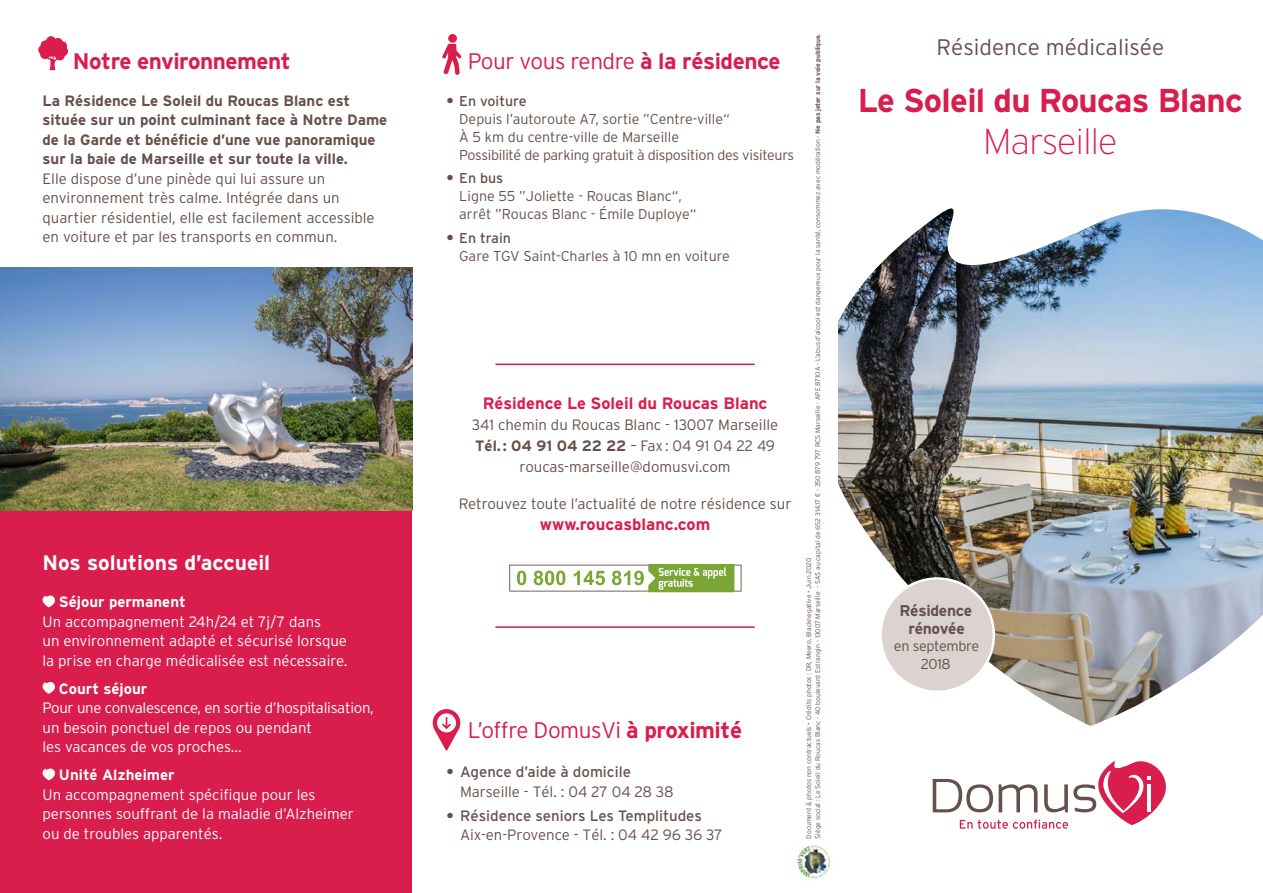
<style>
.page{position:relative;width:1263px;height:893px;background:#fff}
.page>*{position:absolute;margin:0;border:0;box-sizing:border-box;transform-origin:0 0}
.t1{font:200 36px "Interstate";letter-spacing:-.02em;color:#d91d4d}
.t2{font:700 33px "Interstate";letter-spacing:-.02em;color:#d91d4d}
.t3{font:300 22.5px "Interstate";letter-spacing:-.02em;color:#d91d4d}
.t4{font:300 22.5px "Interstate";color:#66504b}
.t5{font:700 22.5px "Interstate";letter-spacing:-.02em;color:#d91d4d}
.t6{font:700 21px "Interstate";color:#fff}
.t7{font:700 16.5px "Interstate";color:#d91d4d}
.t8{font:700 15.6px/17.4px "Interstate";letter-spacing:-.02em;color:#66504b;text-align:center}
.t9{font:300 15px/19.5px "Interstate";color:#66504b}
.t10{font:300 15px/19.5px "Interstate";color:#fff}
.t11{font:300 15px/19.5px "Interstate";letter-spacing:-.02em;color:#fff}
.t12{font:700 15px "Interstate";color:#fff}
.t13{font:300 14.4px/17.4px "Interstate";letter-spacing:-.02em;color:#66504b;text-align:center}
.t14{font:300 14.25px/18px "Interstate";color:#66504b}
.t15{font:300 14.25px/18px "Interstate";letter-spacing:-.02em;color:#66504b}
.t16{font:14.25px "Interstate";color:#66504b}
.t17{font:300 6.75px "Interstate";color:#66504b}
.s1{font-weight:700}
.s2{font-weight:700;font-size:15px}
.s3{font-weight:400}
</style>
<div class="page">
<img style="left:838px;top:208px;width:425px;height:518px">
<div style="left:0;top:510px;width:412px;height:383px;background:#d91d4d"></div>
<svg style="left:42px;top:595px;width:13px;height:12px"></svg>
<svg style="left:42px;top:682px;width:13px;height:12px"></svg>
<svg style="left:42px;top:768px;width:13px;height:12px"></svg>
<svg style="left:933px;top:761px;width:233px;height:68px"></svg>
<img style="left:797px;top:844px;width:34px;height:35px">
<img style="left:0;top:268px;width:412px;height:242px">
<div style="left:880px;top:578px;width:114px;height:114px;background:#dcd3d0;border-radius:50%"></div>
<div style="left:879px;top:577px;width:116px;height:116px;border:2px solid #fff;border-radius:50%"></div>
<svg style="left:38px;top:36px;width:30px;height:34px"></svg>
<svg style="left:442px;top:44px;width:19px;height:31px"></svg>
<div style="left:448px;top:34px;width:9px;height:9px;background:#d91d4d;border-radius:50%"></div>
<svg style="left:509px;top:564px;width:232px;height:28px"></svg>
<hr style="left:495px;top:626px;width:260px;height:2px;background:#d91d4d">
<hr style="left:495px;top:364px;width:260px;height:1px;background:#d91d4d">
<svg style="left:433px;top:709px;width:27px;height:41px"></svg>
<p class="t17" style="left:813px;top:839px;width:806px;rotate:-90deg">Siège social : Le Soleil du Roucas Blanc - 40 boulevard Estrangin - 13007 Marseille - SAS au capital de 652 314,17 € - 350 879 797 RCS Marseille - APE 8710A - L’abus d’alcool est dangereux pour la santé, consommez avec modération - <span class="s1">Ne pas jeter sur la voie publique.</span></p>
<p class="t4" style="left:936px;top:34px;width:229px">Résidence médicalisée</p>
<p class="t5" style="left:73px;top:47px;width:219px">Notre environnement</p>
<p class="t3" style="left:468px;top:47px;width:314px">Pour vous rendre <span class="s1">à la résidence</span></p>
<p class="t16" style="left:446px;top:92px;width:82px"><span class="s2">•</span> En voiture</p>
<p class="t14" style="left:459px;top:109px;width:272px">Depuis l’autoroute A7, sortie ”Centre-ville“</p>
<p class="t15" style="left:459px;top:127px;width:336px">À 5 km du centre-ville de Marseille<br>Possibilité de parking gratuit à disposition des visiteurs</p>
<p class="t16" style="left:446px;top:170px;width:58px"><span class="s2">•</span> En bus</p>
<p class="t14" style="left:459px;top:187px;width:239px">Ligne 55 ”Joliette - Roucas Blanc“, arrêt ”Roucas Blanc - Émile Duploye“</p>
<p class="t16" style="left:446px;top:229px;width:66px"><span class="s2">•</span> En train</p>
<p class="t14" style="left:459px;top:247px;width:272px">Gare TGV Saint-Charles à 10 mn en voiture</p>
<p class="t2" style="left:858px;top:81px;width:387px">Le Soleil du Roucas Blanc</p>
<p class="t1" style="left:983px;top:119px;width:136px">Marseille</p>
<p class="t9" style="left:43px;top:90px;width:346px"><span class="s1">La Résidence Le Soleil du Roucas Blanc est située sur un point culminant face à Notre Dame de la Garde et bénéficie d’une vue panoramique sur la baie de Marseille et sur toute la ville.<br></span>Elle dispose d’une pinède qui lui assure un environnement très calme. Intégrée dans un quartier résidentiel, elle est facilement accessible en voiture et par les transports en commun.</p>
<p class="t7" style="left:483px;top:393px;width:286px">Résidence Le Soleil du Roucas Blanc</p>
<p class="t9" style="left:472px;top:414px;width:308px">341 chemin du Roucas Blanc - 13007 Marseille</p>
<p class="t9" style="left:475px;top:435px;width:301px;line-height:21px;text-align:center"><span class="s1">Tél.: 04 91 04 22 22</span> – Fax: 04 91 04 22 49 roucas-marseille@domusvi.com</p>
<p class="t9" style="left:459px;top:494px;width:334px">Retrouvez toute l’actualité de notre résidence sur</p>
<p class="t7" style="left:540px;top:514px;width:172px">www.roucasblanc.com</p>
<p class="t6" style="left:43px;top:549px;width:229px">Nos solutions d’accueil</p>
<p class="t17" style="left:804px;top:839px;width:283px;rotate:-90deg">Document &amp; photos non contractuels • Crédits photos : DR, Meero, Blacknegative • Juin 2020</p>
<p class="t12" style="left:59px;top:593px;width:128px">Séjour permanent</p>
<p class="t10" style="left:43px;top:612px;width:307px">Un accompagnement 24h/24 et 7j/7 dans<br>un environnement adapté et sécurisé lorsque la prise en charge médicalisée est nécessaire.</p>
<p class="t12" style="left:59px;top:679px;width:90px">Court séjour</p>
<p class="t11" style="left:43px;top:698px;width:333px">Pour une convalescence, en sortie d’hospitalisation, un besoin ponctuel de repos ou pendant<br>les vacances de vos proches...</p>
<p class="t12" style="left:59px;top:766px;width:117px">Unité Alzheimer</p>
<p class="t10" style="left:43px;top:785px;width:313px">Un accompagnement spécifique pour les personnes souffrant de la maladie d’Alzheimer ou de troubles apparentés.</p>
<p class="t8" style="left:899px;top:602px;width:74px">Résidence rénovée</p>
<p class="t13" style="left:894px;top:637px;width:87px">en septembre<br>2018</p>
<p class="t3" style="left:468px;top:716px;width:276px">L’offre DomusVi <span class="s1">à proximité</span></p>
<p class="t9" style="left:460px;top:762px;width:215px;text-indent:-14px"><span class="s1">•</span> <span class="s3">Agence d’aide à domicile<br></span>Marseille - Tél. : 04 27 04 28 38</p>
<p class="t9" style="left:460px;top:805px;width:264px;text-indent:-14px"><span class="s1">•</span> <span class="s3">Résidence seniors Les Templitudes<br></span>Aix-en-Provence - Tél. : 04 42 96 36 37</p>
</div>
